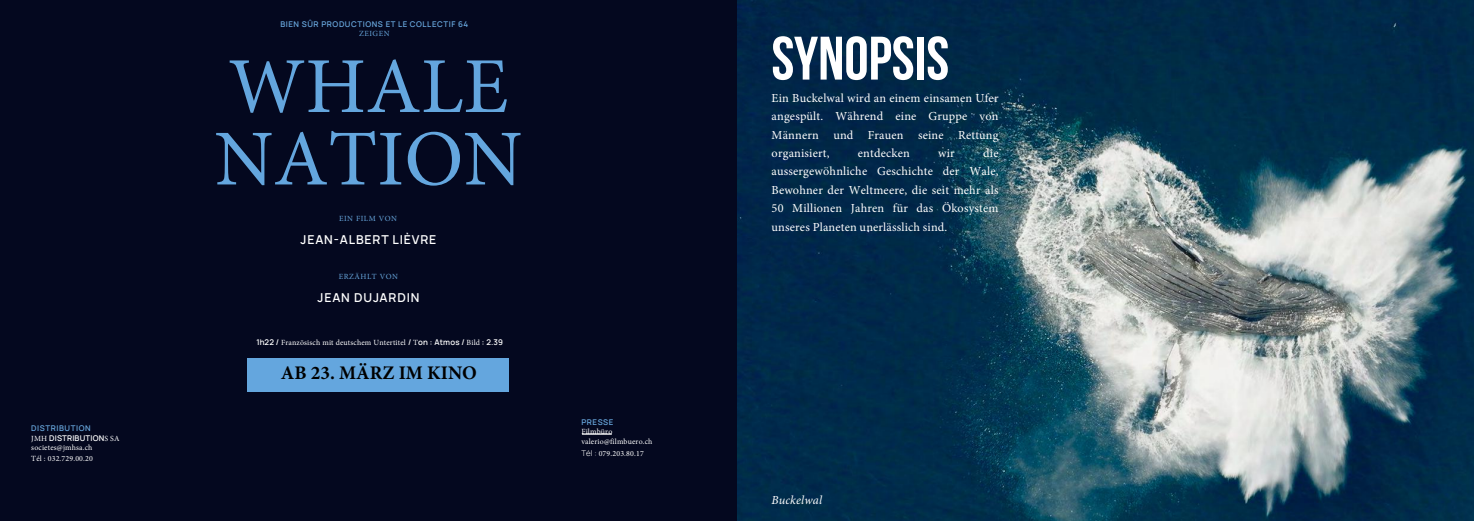
<style>
.page{position:relative;width:1474px;height:521px;background:#fff}
.page>*{position:absolute;margin:0;border:0;box-sizing:border-box;transform-origin:0 0}
.t1{font:79.27px/72.5px "Minion Pro";color:#64a6de}
.t2{font:61.25px "Bebas Neue";color:#fff}
.t3{font:700 19.25px "Minion Pro";color:#000}
.t4{font:12.25px/18.4px "Minion Pro";letter-spacing:.015em;color:#fff;text-align:justify}
.t5{font:200 12.25px "Manrope";letter-spacing:.07em;color:#fff}
.t6{font:italic 12.25px "Minion Pro";letter-spacing:.015em;color:#fff}
.t7{font:7.88px/10.5px "Minion Pro";letter-spacing:.02em;color:#fff}
.t8{font:200 7.88px "Manrope";letter-spacing:.07em;color:#68a7dd}
.t9{font:200 7.88px/10.5px "Manrope";letter-spacing:.045em;color:#68a7dd}
.t10{font:7.88px "Minion Pro";letter-spacing:.07em;color:#68a7dd}
.s1{font-family:"Minion Pro";font-weight:400;color:#fff}
.s2{color:#fff}
.s3{font-family:"Manrope";font-weight:200}
</style>
<div class="page">
<img style="left:737px;top:0;width:736px;height:521px">
<div style="left:0;top:0;width:737px;height:521px;background:#04081f"></div>
<div style="left:247px;top:359px;width:261px;height:33px;background:#64a6de"></div>
<hr style="left:582px;top:434px;width:30px;height:1px;background:#fff">
<p class="t9" style="left:31px;top:422px;width:90px">DISTRIBUTION<br><span class="s1">JMH</span> <span class="s2">DISTRIBUTION</span><span class="s1">S SA</span></p>
<p class="t7" style="left:31px;top:442px;width:63px">societes@jmhsa.ch<br>Tél : 032.729.00.20</p>
<p class="t8" style="left:280px;top:18px;width:189px">BIEN SÛR PRODUCTIONS ET LE COLLECTIF 64</p>
<p class="t10" style="left:359px;top:28px;width:32px">ZEIGEN</p>
<h1 class="t1" style="left:214px;top:51px;width:309px">WHALE<br>NATION</h1>
<p class="t10" style="left:339px;top:213px;width:60px">EIN FILM VON</p>
<p class="t5" style="left:300px;top:231px;width:137px">JEAN-ALBERT LIÈVRE</p>
<p class="t10" style="left:339px;top:271px;width:61px">ERZÄHLT VON</p>
<p class="t5" style="left:317px;top:289px;width:103px">JEAN DUJARDIN</p>
<p class="t7" style="left:256px;top:338px;width:248px"><span class="s3">1h22 /</span> Französisch mit deutschem Untertitel <span class="s3">/</span> T<span class="s3">on : Atmos /</span> Bild <span class="s3">: 2.39</span></p>
<h3 class="t3" style="left:281px;top:359px;width:198px">AB 23. MÄRZ IM KINO</h3>
<p class="t8" style="left:581px;top:416px;width:34px">PRESSE</p>
<p class="t7" style="left:581px;top:426px;width:73px">Filmbüro valerio@filmbuero.ch</p>
<p class="t7" style="left:581px;top:448px;width:64px"><span class="s3">Tél :</span> 079.203.80.17</p>
<h2 class="t2" style="left:771px;top:25px;width:179px">SYNOPSIS</h2>
<p class="t4" style="left:771px;top:89px;width:228px">Ein Buckelwal wird an einem einsamen Ufer angespült. Während eine Gruppe von Männern und Frauen seine Rettung organisiert,</p>
<p class="t4" style="left:771px;top:144px;width:228px;text-indent:211px">die aussergewöhnliche Geschichte der Wale, Bewohner der Weltmeere, die seit mehr als 50 Millionen Jahren für das Ökosystem unseres Planeten unerlässlich sind.</p>
<p class="t4" style="left:858px;top:144px;width:53px">entdecken</p>
<p class="t4" style="left:938px;top:144px;width:18px">wir</p>
<p class="t6" style="left:771px;top:491px;width:52px">Buckelwal</p>
</div>
